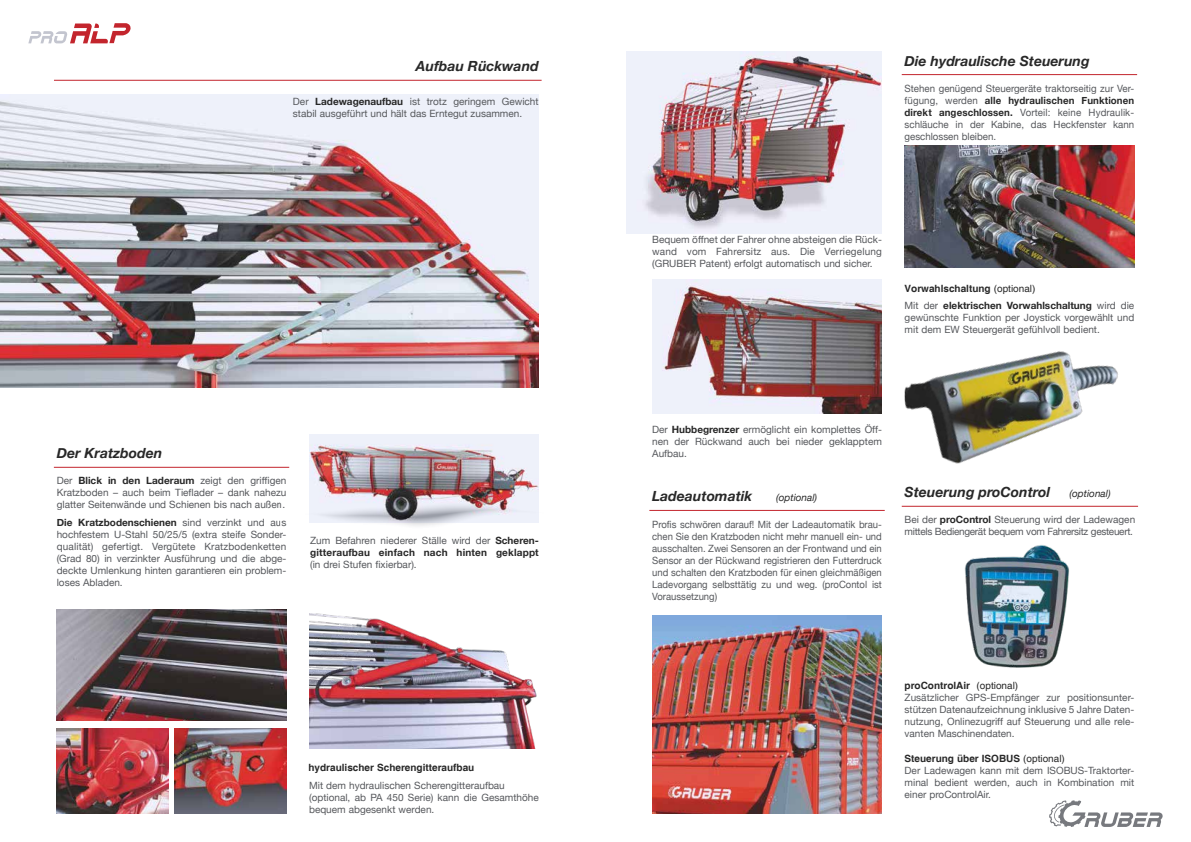
<style>
.page{position:relative;width:1191px;height:842px;background:#fff}
.page>*{position:absolute;margin:0;border:0;box-sizing:border-box;transform-origin:0 0}
.t1{font:italic 700 14px "Helvetica Neue";color:#282828}
.t2{font:10px/12px "Helvetica Neue";color:#56585c;text-align:justify}
.t3{font:10px/12px "Helvetica Neue";color:#56585c;text-align:justify;scale:.95 1}
.t4{font:700 10px "Helvetica";color:#282828}
.t5{font:10px/12px "Helvetica Neue";letter-spacing:-.03em;color:#56585c}
.t6{font:700 10px/12px "Helvetica Neue";letter-spacing:.015em;color:#282828}
.t7{font:italic 10px "Helvetica Neue";color:#282828}
.s1{font-weight:700;color:#282828}
.s2{font-weight:400;color:#56585c}
.s3{font-weight:400}
</style>
<div class="page">
<svg style="left:1049px;top:800px;width:113px;height:27px"></svg>
<svg style="left:28px;top:23px;width:103px;height:20px"></svg>
<img style="left:0;top:94px;width:539px;height:294px">
<hr style="left:54px;top:80px;width:487px;height:1px;background:#c3252d">
<hr style="left:54px;top:467px;width:235px;height:1px;background:#c3252d">
<img style="left:57px;top:728px;width:112px;height:86px">
<img style="left:174px;top:728px;width:112px;height:86px">
<img style="left:57px;top:609px;width:229px;height:112px">
<img style="left:626px;top:51px;width:256px;height:183px">
<img style="left:652px;top:280px;width:230px;height:133px">
<img style="left:309px;top:613px;width:228px;height:135px">
<img style="left:309px;top:435px;width:229px;height:65px">
<svg style="left:309px;top:500px;width:230px;height:26px"></svg>
<img style="left:904px;top:145px;width:230px;height:122px">
<hr style="left:901px;top:74px;width:236px;height:1px;background:#c3252d">
<img style="left:904px;top:351px;width:214px;height:113px">
<hr style="left:901px;top:506px;width:237px;height:1px;background:#c3252d">
<img style="left:965px;top:545px;width:104px;height:123px">
<hr style="left:649px;top:510px;width:235px;height:1px;background:#c3252d">
<img style="left:652px;top:615px;width:230px;height:199px">
<h1 class="t1" style="left:416px;top:55px;width:124px">Aufbau Rückwand</h1>
<p class="t2" style="left:293px;top:96px;width:247px">Der <span class="s1">Ladewagenaufbau</span> ist trotz geringem Gewicht stabil ausgeführt und hält das Erntegut zusammen.</p>
<h1 class="t1" style="left:57px;top:442px;width:107px">Der Kratzboden</h1>
<p class="t2" style="left:57px;top:475px;width:231px">Der <span class="s1">Blick in den Laderaum</span> zeigt den griffigen Kratzboden – auch beim Tieflader – dank nahezu glatter Seitenwände und Schienen bis nach außen.</p>
<p class="t2" style="left:57px;top:517px;width:231px"><span class="s1">Die Kratzbodenschienen</span> sind verzinkt und aus hochfestem U-Stahl 50/25/5 (extra steife Sonder&shy;qualität) gefertigt. Vergütete Kratzbodenketten (Grad 80) in verzinkter Ausführung und die abge&shy;deckte Umlenkung hinten garantieren ein problem&shy;loses Abladen.</p>
<p class="t6" style="left:310px;top:535px;width:230px"><span class="s2">Zum Befahren niederer Ställe wird der</span> Scheren&shy;gitteraufbau einfach nach hinten geklappt</p>
<p class="t2" style="left:310px;top:559px;width:108px">(in drei Stufen fixierbar).</p>
<p class="t4" style="left:308px;top:761px;width:167px">hydraulischer Scherengitteraufbau</p>
<p class="t2" style="left:309px;top:780px;width:231px;text-align:left">Mit dem hydraulischen Scherengitteraufbau (optional, ab PA 450 Serie) kann die Gesamthöhe bequem abgesenkt werden.</p>
<h1 class="t1" style="left:904px;top:50px;width:187px">Die hydraulische Steuerung</h1>
<p class="t2" style="left:904px;top:83px;width:231px">Stehen genügend Steuergeräte traktorseitig zur Ver&shy;fügung, werden <span class="s1">alle hydraulischen Funktionen direkt angeschlossen.</span> Vorteil: keine Hydraulik&shy;schläuche in der Kabine, das Heckfenster kann geschlossen bleiben.</p>
<p class="t2" style="left:652px;top:234px;width:231px">Bequem öffnet der Fahrer ohne absteigen die Rück&shy;wand vom Fahrersitz aus. Die Verriegelung (GRUBER Patent) erfolgt automatisch und sicher.</p>
<p class="t4" style="left:904px;top:282px;width:132px">Vorwahlschaltung <span class="s3">(optional)</span></p>
<p class="t2" style="left:904px;top:300px;width:231px">Mit der <span class="s1">elektrischen Vorwahlschaltung</span> wird die gewünschte Funktion per Joystick vorgewählt und mit dem EW Steuergerät gefühlvoll bedient.</p>
<p class="t2" style="left:652px;top:424px;width:231px">Der <span class="s1">Hubbegrenzer</span> ermöglicht ein komplettes Öff&shy;nen der Rückwand auch bei nieder geklapptem Aufbau.</p>
<h1 class="t1" style="left:652px;top:485px;width:102px">Ladeautomatik</h1>
<p class="t7" style="left:776px;top:491px;width:42px">(optional)</p>
<p class="t3" style="left:652px;top:519px;width:243px">Profis schwören darauf! Mit der Ladeautomatik brau&shy;chen Sie den Kratzboden nicht mehr manuell ein- und ausschalten. Zwei Sensoren an der Frontwand und ein Sensor an der Rückwand registrieren den Futterdruck und schalten den Kratzboden für einen gleichmäßigen Ladevorgang selbsttätig zu und weg. (proContol ist Voraussetzung)</p>
<h1 class="t1" style="left:904px;top:481px;width:147px">Steuerung proControl</h1>
<p class="t7" style="left:1069px;top:486px;width:42px">(optional)</p>
<p class="t5" style="left:904px;top:514px;width:232px">Bei der <span class="s1">proControl</span> Steuerung wird der Ladewagen mittels Bediengerät bequem vom Fahrersitz gesteuert.</p>
<p class="t4" style="left:904px;top:680px;width:115px">proControlAir <span class="s3">(optional)</span></p>
<p class="t2" style="left:904px;top:692px;width:231px">Zusätzlicher GPS-Empfänger zur positionsunter&shy;stützen Datenaufzeichnung inklusive 5 Jahre Daten&shy;nutzung, Onlinezugriff auf Steuerung und alle rele&shy;vanten Maschinendaten.</p>
<p class="t4" style="left:904px;top:752px;width:162px">Steuerung über ISOBUS <span class="s3">(optional)</span></p>
<p class="t2" style="left:904px;top:765px;width:231px">Der Ladewagen kann mit dem ISOBUS-Traktorter&shy;minal bedient werden, auch in Kombination mit einer proControlAir.</p>
</div>
